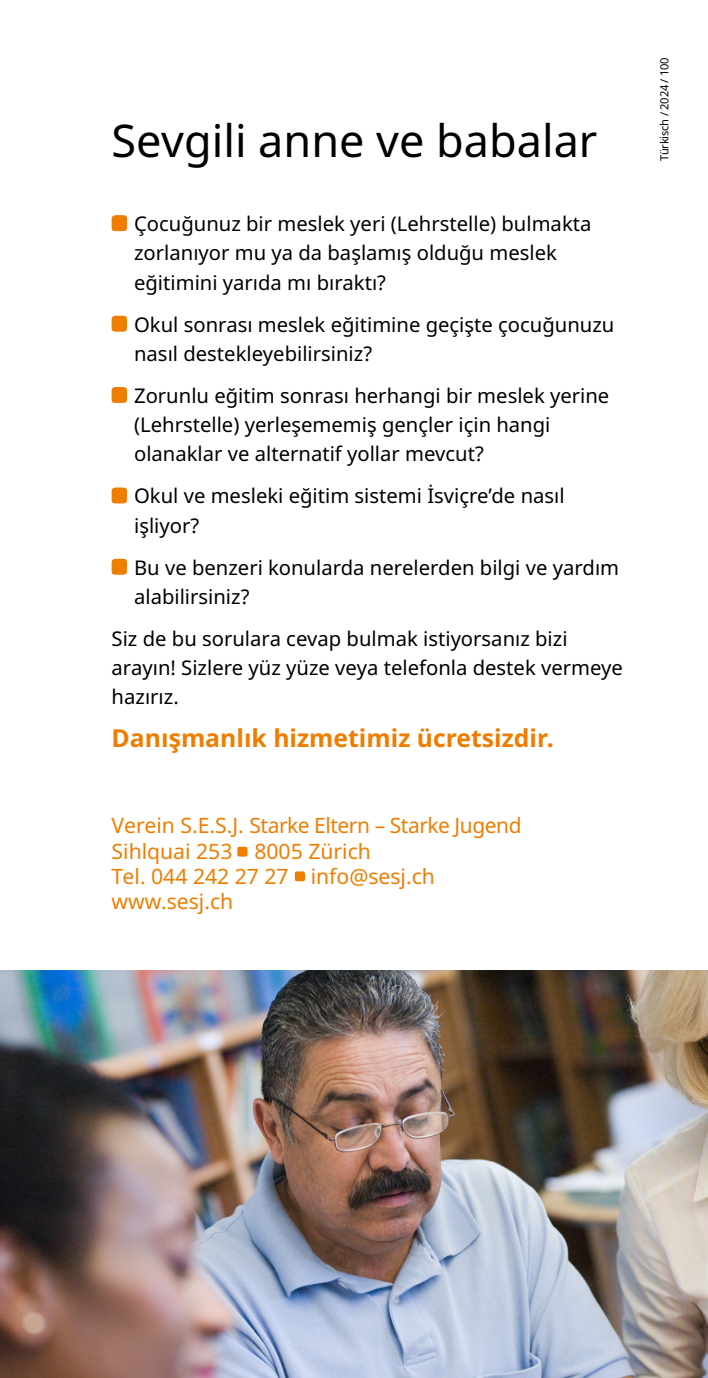
<style>
.page{position:relative;width:708px;height:1378px;background:#fff}
.page>*{position:absolute;margin:0;border:0;box-sizing:border-box;transform-origin:0 0}
.t1{font:45px "Noto Sans";color:#000}
.t2{font:700 24.75px "Noto Sans";color:#ef7d00}
.t3{font:21.15px/25.2px "Noto Sans";color:#ef7d00}
.t4{font:20.25px/29.2px "Noto Sans";color:#000}
.t5{font:11.25px "Noto Sans";letter-spacing:-.02em;color:#000}
</style>
<div class="page">
<svg style="left:112px;top:215px;width:15px;height:16px"></svg>
<svg style="left:112px;top:316px;width:15px;height:16px"></svg>
<svg style="left:112px;top:387px;width:15px;height:16px"></svg>
<svg style="left:112px;top:487px;width:15px;height:16px"></svg>
<svg style="left:112px;top:559px;width:15px;height:16px"></svg>
<img style="left:0;top:970px;width:708px;height:408px">
<svg style="left:237px;top:847px;width:11px;height:9px"></svg>
<svg style="left:295px;top:871px;width:10px;height:10px"></svg>
<h1 class="t1" style="left:112px;top:110px;width:487px">Sevgili anne ve babalar</h1>
<p class="t4" style="left:134px;top:209px;width:459px">Çocuğunuz bir meslek yeri (Lehrstelle) bulmakta zorlanıyor mu ya da başlamış olduğu meslek eğitimini yarıda mı bıraktı?</p>
<p class="t4" style="left:134px;top:309px;width:482px">Okul sonrası meslek eğitimine geçişte çocuğunuzu nasıl destekleyebilirsiniz?</p>
<p class="t4" style="left:134px;top:380px;width:477px">Zorunlu eğitim sonrası herhangi bir meslek yerine (Lehrstelle) yerleşememiş gençler için hangi olanaklar ve alternatif yollar mevcut?</p>
<p class="t4" style="left:134px;top:481px;width:432px">Okul ve mesleki eğitim sistemi İsviçre’de nasıl işliyor?</p>
<p class="t4" style="left:134px;top:552px;width:487px">Bu ve benzeri konularda nerelerden bilgi ve yardım alabilirsiniz?</p>
<p class="t4" style="left:112px;top:623px;width:513px">Siz de bu sorulara cevap bulmak istiyorsanız bizi arayın! Sizlere yüz yüze veya telefonla destek vermeye hazırız.</p>
<p class="t2" style="left:112px;top:720px;width:444px">Danışmanlık hizmetimiz ücretsizdir.</p>
<p class="t3" style="left:112px;top:812px;width:412px">Verein S.E.S.J. Starke Eltern – Starke Jugend<br>Sihlquai 253 8005 Zürich<br>Tel. 044 242 27 27 info@sesj.ch www.sesj.ch</p>
<p class="t5" style="left:657px;top:161px;width:105px;rotate:-90deg">Türkisch / 2024 / 100</p>
</div>
